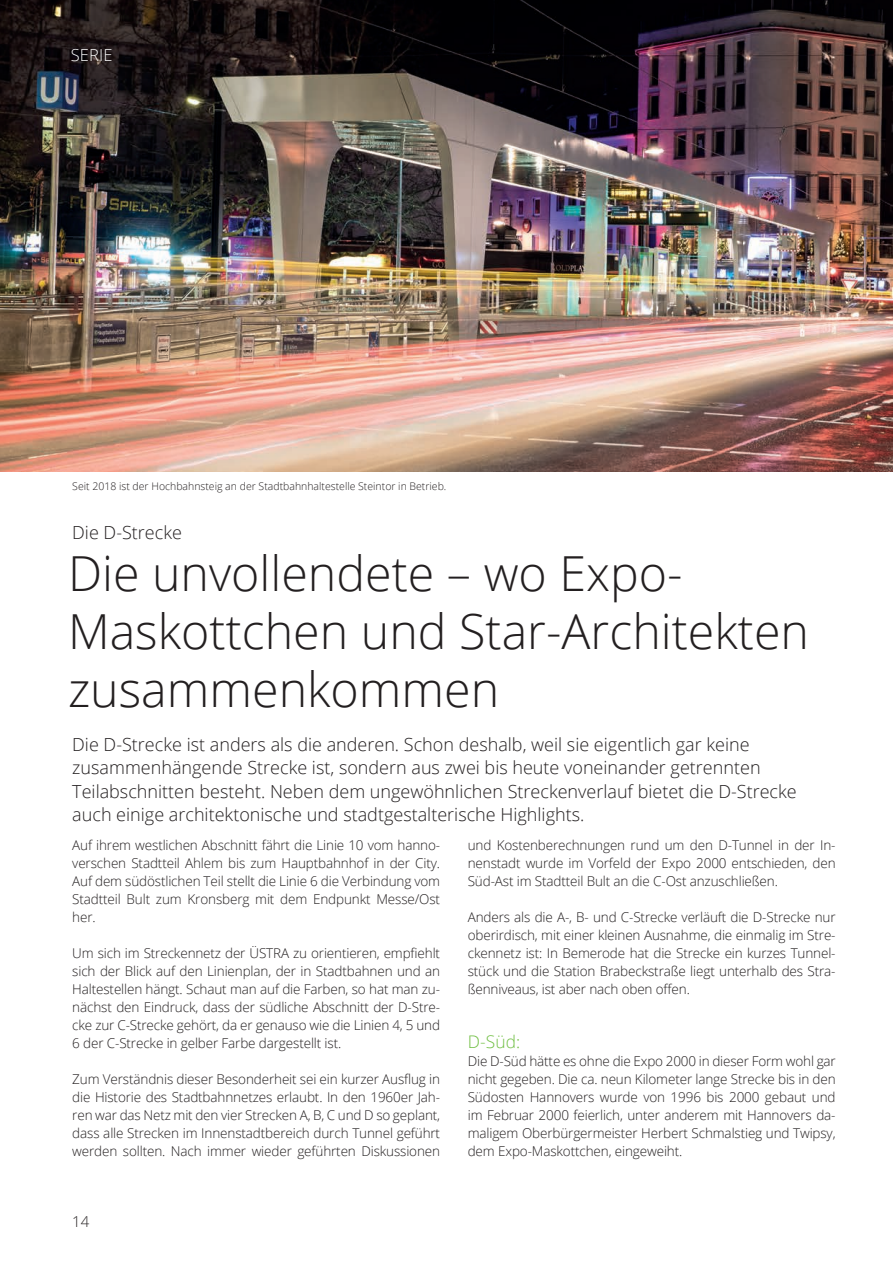
<style>
.page{position:relative;width:893px;height:1263px;background:#fff}
.page>*{position:absolute;margin:0;border:0;box-sizing:border-box;transform-origin:0 0}
.t1{font:300 48.3px/57.9px "Open Sans";color:#231f20}
.t2{font:300 18px/23.4px "Open Sans";color:#231f20}
.t3{font:300 17.4px "Open Sans";color:#71bf44}
.t4{font:300 16.5px "Open Sans";letter-spacing:.01em;color:#fff}
.t5{font:300 15px "Open Sans";color:#231f20}
.t6{font:300 13.5px/18px "Open Sans";letter-spacing:-.01em;color:#231f20;text-align:justify}
.t7{font:300 10.5px "Open Sans";color:#231f20}
</style>
<div class="page">
<img style="left:0;top:0;width:893px;height:472px">
<p class="t4" style="left:71px;top:44px;width:43px">SERIE</p>
<p class="t7" style="left:72px;top:479px;width:376px">Seit 2018 ist der Hochbahnsteig an der Stadtbahnhaltestelle Steintor in Betrieb.</p>
<h2 class="t2" style="left:72px;top:521px;width:111px">Die D-Strecke</h2>
<h1 class="t1" style="left:68px;top:544px;width:742px">Die unvollendete – wo Expo-<br>Maskottchen und Star-Architekten zusammenkommen</h1>
<p class="t2" style="left:72px;top:732px;width:726px">Die D-Strecke ist anders als die anderen. Schon deshalb, weil sie eigentlich gar keine zusammenhängende Strecke ist, sondern aus zwei bis heute voneinander getrennten Teilabschnitten besteht. Neben dem ungewöhnlichen Streckenverlauf bietet die D-Strecke auch einige architektonische und stadtgestalterische Highlights.</p>
<p class="t6" style="left:72px;top:835px;width:369px">Auf ihrem westlichen Abschnitt fährt die Linie 10 vom hanno&shy;verschen Stadtteil Ahlem bis zum Hauptbahnhof in der City.<br>Auf dem südöstlichen Teil stellt die Linie 6 die Verbindung vom Stadtteil Bult zum Kronsberg mit dem Endpunkt Messe/Ost her.</p>
<p class="t6" style="left:72px;top:943px;width:369px">Um sich im Streckennetz der ÜSTRA zu orientieren, empfiehlt sich der Blick auf den Linienplan, der in Stadtbahnen und an Haltestellen hängt. Schaut man auf die Farben, so hat man zu&shy;nächst den Eindruck, dass der südliche Abschnitt der D-Stre&shy;cke zur C-Strecke gehört, da er genauso wie die Linien 4, 5 und 6 der C-Strecke in gelber Farbe dargestellt ist.</p>
<p class="t6" style="left:72px;top:1069px;width:369px">Zum Verständnis dieser Besonderheit sei ein kurzer Ausflug in die Historie des Stadtbahnnetzes erlaubt. In den 1960er Jah&shy;ren war das Netz mit den vier Strecken A, B, C und D so geplant, dass alle Strecken im Innenstadtbereich durch Tunnel geführt werden sollten. Nach immer wieder geführten Diskussionen</p>
<p class="t5" style="left:72px;top:1211px;width:18px">14</p>
<p class="t6" style="left:468px;top:835px;width:369px">und Kostenberechnungen rund um den D-Tunnel in der In&shy;nenstadt wurde im Vorfeld der Expo 2000 entschieden, den Süd-Ast im Stadtteil Bult an die C-Ost anzuschließen.</p>
<p class="t6" style="left:468px;top:907px;width:369px">Anders als die A-, B- und C-Strecke verläuft die D-Strecke nur oberirdisch, mit einer kleinen Ausnahme, die einmalig im Stre&shy;ckennetz ist: In Bemerode hat die Strecke ein kurzes Tunnel&shy;stück und die Station Brabeckstraße liegt unterhalb des Stra&shy;ßenniveaus, ist aber nach oben offen.</p>
<p class="t3" style="left:468px;top:1029px;width:54px">D-Süd:</p>
<p class="t6" style="left:468px;top:1051px;width:369px">Die D-Süd hätte es ohne die Expo 2000 in dieser Form wohl gar nicht gegeben. Die ca. neun Kilometer lange Strecke bis in den Südosten Hannovers wurde von 1996 bis 2000 gebaut und im Februar 2000 feierlich, unter anderem mit Hannovers da&shy;maligem Oberbürgermeister Herbert Schmalstieg und Twipsy, dem Expo-Maskottchen, eingeweiht.</p>
</div>
